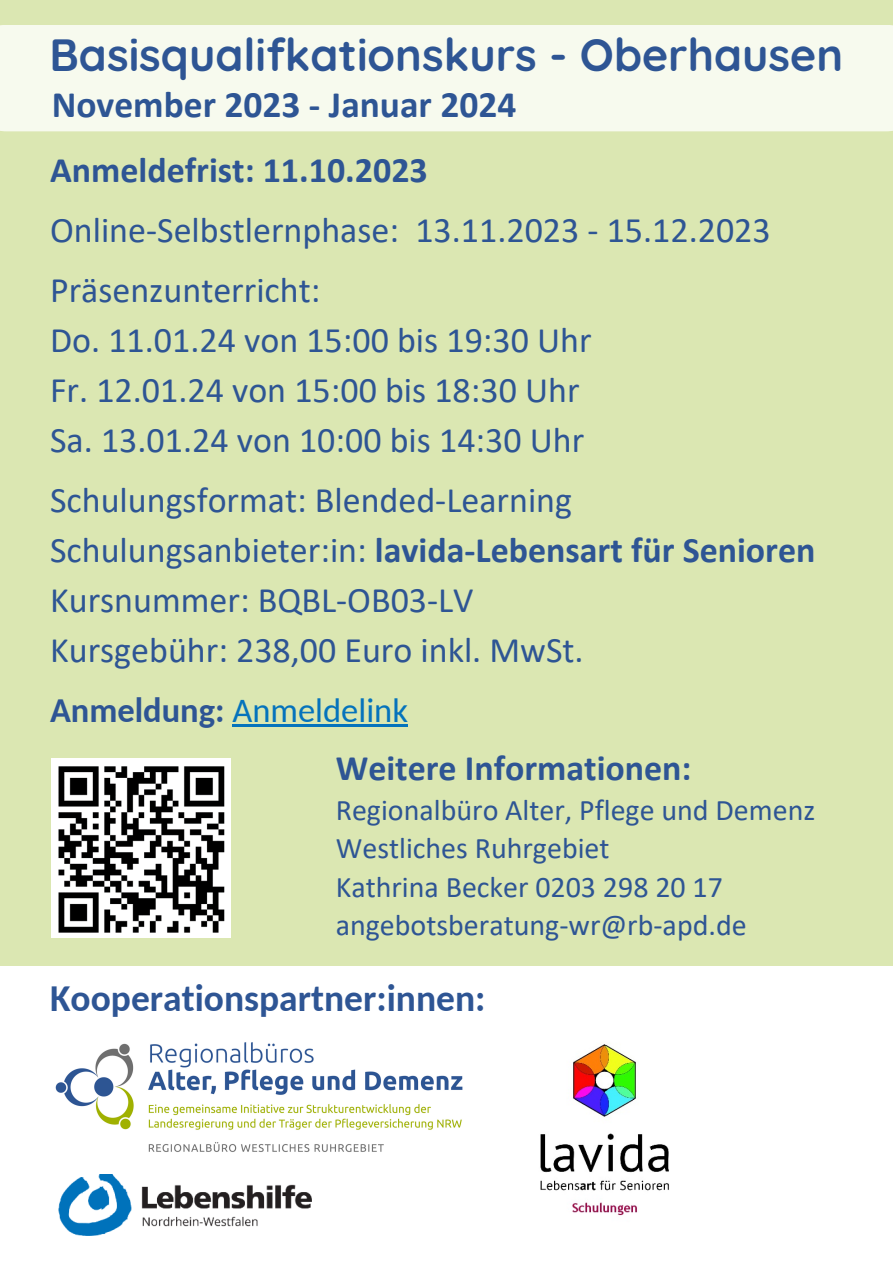
<style>
.page{position:relative;width:893px;height:1264px;background:#fff}
.page>*{position:absolute;margin:0;border:0;box-sizing:border-box;transform-origin:0 0}
.t1{font:700 45px "Quicksand";color:#2e5594}
.t2{font:700 37.5px "Carlito";color:#2e5594}
.t3{font:700 37.5px "Calibri";color:#2e5594}
.t4{font:36px "Calibri";color:#2e5594}
.t5{font:700 36px "Calibri";color:#2e5594}
.t6{font:34.5px "Carlito";color:#0573bc}
.t7{font:30px "Calibri";color:#2e5594}
.s1{font-weight:400}
.s2{font-weight:700;color:#2e5594}
</style>
<div class="page">
<div style="left:0;top:0;width:892px;height:966px;background:#dbe7b2"></div>
<div style="left:0;top:25px;width:892px;height:106px;background:#f7faee"></div>
<img style="left:58px;top:1174px;width:254px;height:62px">
<img style="left:55px;top:1042px;width:408px;height:110px">
<img style="left:540px;top:1044px;width:129px;height:172px">
<img style="left:52px;top:758px;width:178px;height:179px">
<hr style="left:232px;top:724px;width:176px;height:3px;background:#0573bc">
<p class="t1" style="left:49px;top:26px;width:795px">Basisqualifkationskurs - Oberhausen</p>
<p class="t3" style="left:52px;top:89px;width:466px">November 2023 - Januar 2024</p>
<p class="t5" style="left:50px;top:155px;width:379px">Anmeldefrist: 11.10.2023</p>
<p class="t4" style="left:50px;top:215px;width:722px">Online-Selbstlernphase: 13.11.2023 - 15.12.2023</p>
<p class="t4" style="left:50px;top:275px;width:272px">Präsenzunterricht:</p>
<p class="t4" style="left:50px;top:325px;width:543px">Do. 11.01.24 von 15:00 bis 19:30 Uhr</p>
<p class="t4" style="left:50px;top:375px;width:531px">Fr. 12.01.24 von 15:00 bis 18:30 Uhr</p>
<p class="t4" style="left:50px;top:425px;width:535px">Sa. 13.01.24 von 10:00 bis 14:30 Uhr</p>
<p class="t4" style="left:50px;top:485px;width:523px">Schulungsformat: Blended-Learning</p>
<p class="t5" style="left:50px;top:535px;width:766px"><span class="s1">Schulungsanbieter:in:</span> lavida-Lebensart für Senioren</p>
<p class="t4" style="left:50px;top:585px;width:425px">Kursnummer: BQBL-OB03-LV</p>
<p class="t4" style="left:50px;top:635px;width:535px">Kursgebühr: 238,00 Euro inkl. MwSt.</p>
<p class="t6" style="left:50px;top:696px;width:359px"><span class="s2">Anmeldung:</span> Anmeldelink</p>
<p class="t5" style="left:336px;top:752px;width:357px">Weitere Informationen:</p>
<p class="t7" style="left:336px;top:797px;width:481px">Regionalbüro Alter, Pflege und Demenz</p>
<p class="t7" style="left:336px;top:835px;width:275px">Westliches Ruhrgebiet</p>
<p class="t7" style="left:336px;top:874px;width:388px">Kathrina Becker 0203 298 20 17</p>
<p class="t7" style="left:336px;top:912px;width:412px">angebotsberatung-wr@rb-apd.de</p>
<p class="t2" style="left:50px;top:982px;width:437px">Kooperationspartner:innen:</p>
</div>
